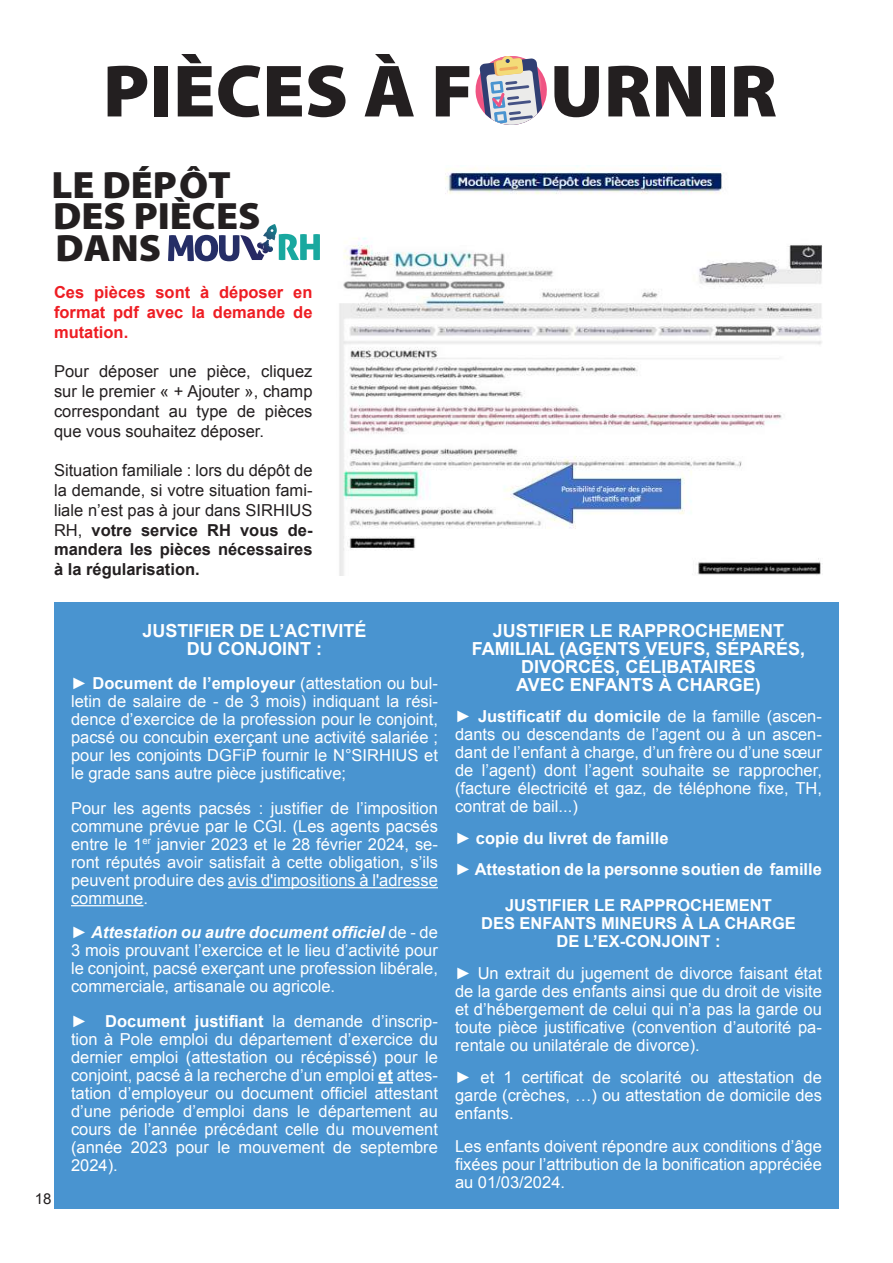
<style>
.page{position:relative;width:893px;height:1263px;background:#fff}
.page>*{position:absolute;margin:0;border:0;box-sizing:border-box;transform-origin:0 0}
.t1{font:900 38.25px/63.2px "Myriad Pro";color:#231f20;scale:1.04 1}
.t2{font:700 18px/18px "Arial";color:#fff;text-align:center}
.t3{font:16.5px/18px "Arial";color:#fff;text-align:justify}
.t4{font:16.5px/19.8px "Arial";color:#231f20;text-align:justify}
.t5{font:700 16.5px/18px "Arial";color:#fff}
.t6{font:700 16.5px/19.8px "Arial";color:#ee1d23;text-align:justify}
.t7{font:15px "Arial";color:#231f20}
.s1{font-weight:700}
.s2{font-weight:700;font-style:italic}
</style>
<div class="page">
<svg style="left:108px;top:66px;width:39px;height:50px"></svg>
<div style="left:154px;top:66px;width:14px;height:50px;background:#231f20"></div>
<svg style="left:178px;top:54px;width:82px;height:63px"></svg>
<svg style="left:267px;top:66px;width:35px;height:50px"></svg>
<svg style="left:308px;top:65px;width:37px;height:52px"></svg>
<svg style="left:365px;top:54px;width:49px;height:62px"></svg>
<svg style="left:436px;top:66px;width:33px;height:50px"></svg>
<svg style="left:554px;top:66px;width:45px;height:51px"></svg>
<svg style="left:608px;top:66px;width:42px;height:50px"></svg>
<svg style="left:656px;top:66px;width:45px;height:50px"></svg>
<div style="left:711px;top:66px;width:14px;height:50px;background:#231f20"></div>
<svg style="left:734px;top:66px;width:42px;height:50px"></svg>
<svg style="left:475px;top:56px;width:72px;height:69px"></svg>
<img style="left:339px;top:168px;width:484px;height:407px">
<svg style="left:168px;top:224px;width:152px;height:37px"></svg>
<div style="left:54px;top:603px;width:785px;height:606px;background:#4994d0"></div>
<hr style="left:228px;top:887px;width:210px;height:1px;background:#fff">
<hr style="left:71px;top:905px;width:72px;height:1px;background:#fff">
<svg style="left:378px;top:1082px;width:15px;height:1px"></svg>
<h1 class="t1" style="left:52px;top:154px;width:174px">LE DÉPÔT<br>DANS</h1>
<h1 class="t1" style="left:53px;top:185px;width:201px">DES PIÈCES</h1>
<p class="t6" style="left:54px;top:283px;width:260px">Ces pièces sont à déposer en format pdf avec la demande de mutation.</p>
<p class="t4" style="left:54px;top:362px;width:260px">Pour déposer une pièce, cliquez sur le premier « + Ajouter », champ correspondant au type de pièces que vous souhaitez déposer.</p>
<p class="t4" style="left:54px;top:461px;width:260px">Situation familiale : lors du dépôt de la demande, si votre situation fami&shy;liale n’est pas à jour dans SIRHIUS RH, <span class="s1">votre service RH vous de&shy;mandera les pièces nécessaires à la régularisation.</span></p>
<p class="t7" style="left:35px;top:1189px;width:18px">18</p>
<p class="t2" style="left:142px;top:622px;width:226px">JUSTIFIER DE L’ACTIVITÉ<br>DU CONJOINT :</p>
<p class="t3" style="left:71px;top:675px;width:368px"><span class="s1">► Document de l’employeur</span> (attestation ou bul&shy;letin de salaire de - de 3 mois) indiquant la rési&shy;dence d’exercice de la profession pour le conjoint, pacsé ou concubin exerçant une activité salariée ; pour les conjoints DGFiP fournir le N°SIRHIUS et le grade sans autre pièce justificative;</p>
<p class="t3" style="left:71px;top:799px;width:368px">Pour les agents pacsés : justifier de l’imposition commune prévue par le CGI. (Les agents pacsés entre le 1<sup>er</sup> janvier 2023 et le 28 février 2024, se&shy;ront réputés avoir satisfait à cette obligation, s’ils peuvent produire des avis d'impositions à l'adresse commune.</p>
<p class="t3" style="left:71px;top:924px;width:368px"><span class="s1">►</span> <span class="s2">Attestation ou autre document officiel</span> de - de 3 mois prouvant l’exercice et le lieu d’activité pour le conjoint, pacsé exerçant une profession libérale, commerciale, artisanale ou agricole.</p>
<p class="t3" style="left:71px;top:1012px;width:368px"><span class="s1">► Document justifiant</span> la demande d’inscrip&shy;tion à Pole emploi du département d’exercice du dernier emploi (attestation ou récépissé) pour le conjoint, pacsé à la recherche d’un emploi <span class="s1">et</span> attes&shy;tation d’employeur ou document officiel attestant d’une période d’emploi dans le département au cours de l’année précédant celle du mouvement (année 2023 pour le mouvement de septembre 2024).</p>
<p class="t2" style="left:472px;top:622px;width:335px">JUSTIFIER LE RAPPROCHEMENT<br>FAMILIAL (AGENTS VEUFS, SÉPARÉS,<br>DIVORCÉS, CÉLIBATAIRES<br>AVEC ENFANTS À CHARGE)</p>
<p class="t3" style="left:455px;top:708px;width:368px"><span class="s1">► Justificatif du domicile</span> de la famille (ascen&shy;dants ou descendants de l’agent ou à un ascen&shy;dant de l’enfant à charge, d’un frère ou d’une sœur de l’agent) dont l’agent souhaite se rapprocher, (facture électricité et gaz, de téléphone fixe, TH, contrat de bail...)</p>
<p class="t5" style="left:455px;top:823px;width:368px;line-height:31.5px">► copie du livret de famille<br>► Attestation de la personne soutien de famille</p>
<p class="t5" style="left:481px;top:897px;width:316px;text-align:center">JUSTIFIER LE RAPPROCHEMENT<br>DES ENFANTS MINEURS À LA CHARGE<br>DE L’EX-CONJOINT :</p>
<p class="t3" style="left:455px;top:964px;width:368px"><span class="s1">►</span> Un extrait du jugement de divorce faisant état de la garde des enfants ainsi que du droit de visite et d’hébergement de celui qui n’a pas la garde ou toute pièce justificative (convention d’autorité pa&shy;rentale ou unilatérale de divorce).</p>
<p class="t3" style="left:455px;top:1068px;width:368px"><span class="s1">►</span> et 1 certificat de scolarité ou attestation de garde (crèches, …) ou attestation de domicile des enfants.</p>
<p class="t3" style="left:455px;top:1137px;width:368px">Les enfants doivent répondre aux conditions d’âge fixées pour l’attribution de la bonification appréciée au 01/03/2024.</p>
</div>
